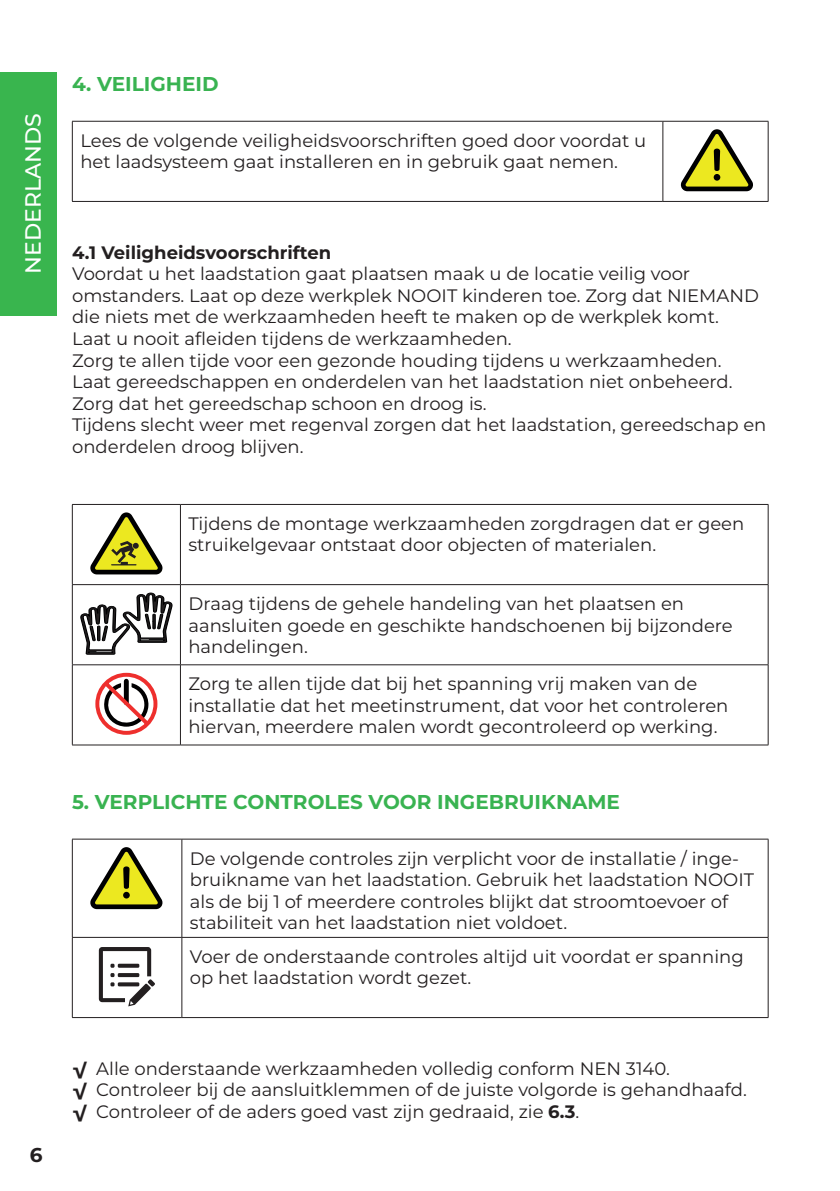
<style>
.page{position:relative;width:840px;height:1191px;background:#fff}
.page>*{position:absolute;margin:0;border:0;box-sizing:border-box;transform-origin:0 0}
.t1{font:500 22px "Montserrat";color:#fff}
.t2{font:700 20px "Montserrat";color:#39b351}
.t3{font:700 20px "Montserrat";color:#231f20}
.t4{font:18px/21.6px "Montserrat";color:#231f20}
.t5{font:700 18px "Montserrat";color:#231f20}
.s1{font-weight:700}
</style>
<div class="page">
<hr style="left:72px;top:121px;width:590px;height:1px;background:#231f20">
<hr style="left:72px;top:121px;width:1px;height:80px;background:#231f20">
<hr style="left:662px;top:121px;width:106px;height:1px;background:#231f20">
<hr style="left:662px;top:121px;width:1px;height:80px;background:#231f20">
<hr style="left:767px;top:121px;width:1px;height:80px;background:#231f20">
<hr style="left:72px;top:201px;width:590px;height:1px;background:#231f20">
<hr style="left:662px;top:201px;width:106px;height:1px;background:#231f20">
<svg style="left:680px;top:129px;width:72px;height:62px"></svg>
<div style="left:713px;top:174px;width:7px;height:7px;background:#000001;border-radius:50%"></div>
<hr style="left:72px;top:504px;width:108px;height:1px;background:#231f20">
<hr style="left:72px;top:505px;width:1px;height:79px;background:#231f20">
<hr style="left:180px;top:504px;width:588px;height:1px;background:#231f20">
<hr style="left:180px;top:505px;width:1px;height:79px;background:#231f20">
<hr style="left:767px;top:505px;width:1px;height:79px;background:#231f20">
<hr style="left:72px;top:584px;width:108px;height:1px;background:#231f20">
<hr style="left:72px;top:585px;width:1px;height:79px;background:#231f20">
<hr style="left:180px;top:584px;width:588px;height:1px;background:#231f20">
<hr style="left:180px;top:585px;width:1px;height:79px;background:#231f20">
<hr style="left:767px;top:585px;width:1px;height:79px;background:#231f20">
<hr style="left:72px;top:664px;width:108px;height:1px;background:#231f20">
<hr style="left:72px;top:665px;width:1px;height:79px;background:#231f20">
<hr style="left:180px;top:664px;width:588px;height:1px;background:#231f20">
<hr style="left:180px;top:665px;width:1px;height:79px;background:#231f20">
<hr style="left:767px;top:665px;width:1px;height:79px;background:#231f20">
<hr style="left:72px;top:744px;width:108px;height:1px;background:#231f20">
<hr style="left:180px;top:744px;width:588px;height:1px;background:#231f20">
<svg style="left:90px;top:512px;width:72px;height:62px"></svg>
<svg style="left:80px;top:592px;width:92px;height:62px"></svg>
<svg style="left:95px;top:673px;width:62px;height:62px"></svg>
<hr style="left:72px;top:838px;width:110px;height:1px;background:#231f20">
<hr style="left:72px;top:839px;width:1px;height:98px;background:#231f20">
<hr style="left:182px;top:838px;width:586px;height:1px;background:#231f20">
<hr style="left:181px;top:839px;width:1px;height:98px;background:#231f20">
<hr style="left:767px;top:839px;width:1px;height:98px;background:#231f20">
<hr style="left:72px;top:937px;width:110px;height:1px;background:#231f20">
<hr style="left:72px;top:937px;width:1px;height:80px;background:#231f20">
<hr style="left:182px;top:937px;width:586px;height:1px;background:#231f20">
<hr style="left:181px;top:937px;width:1px;height:80px;background:#231f20">
<hr style="left:767px;top:937px;width:1px;height:80px;background:#231f20">
<hr style="left:72px;top:1017px;width:110px;height:1px;background:#231f20">
<hr style="left:182px;top:1017px;width:586px;height:1px;background:#231f20">
<svg style="left:90px;top:847px;width:72px;height:62px"></svg>
<div style="left:123px;top:892px;width:7px;height:6px;background:#000001;border-radius:50%"></div>
<svg style="left:99px;top:947px;width:56px;height:59px"></svg>
<div style="left:0;top:72px;width:57px;height:243px;background:#39b54e"></div>
<p class="t1" style="left:18px;top:274px;width:162px;rotate:-90deg">NEDERLANDS</p>
<p class="t3" style="left:30px;top:1140px;width:14px">6</p>
<p class="t2" style="left:72px;top:70px;width:148px">4. VEILIGHEID</p>
<p class="t4" style="left:80px;top:129px;width:567px">Lees de volgende veiligheidsvoorschriften goed door voordat u het laadsysteem gaat installeren en in gebruik gaat nemen.</p>
<p class="t5" style="left:72px;top:239px;width:260px">4.1 Veiligheidsvoorschriften</p>
<p class="t4" style="left:72px;top:262px;width:695px">Voordat u het laadstation gaat plaatsen maak u de locatie veilig voor omstanders. Laat op deze werkplek NOOIT kinderen toe. Zorg dat NIEMAND die niets met de werkzaamheden heeft te maken op de werkplek komt.<br>Laat u nooit afleiden tijdens de werkzaamheden.<br>Zorg te allen tijde voor een gezonde houding tijdens u werkzaamheden.<br>Laat gereedschappen en onderdelen van het laadstation niet onbeheerd.<br>Zorg dat het gereedschap schoon en droog is.<br>Tijdens slecht weer met regenval zorgen dat het laadstation, gereedschap en onderdelen droog blijven.</p>
<p class="t4" style="left:188px;top:512px;width:557px">Tijdens de montage werkzaamheden zorgdragen dat er geen struikelgevaar ontstaat door objecten of materialen.</p>
<p class="t4" style="left:188px;top:592px;width:545px">Draag tijdens de gehele handeling van het plaatsen en aansluiten goede en geschikte handschoenen bij bijzondere handelingen.</p>
<p class="t4" style="left:188px;top:672px;width:541px">Zorg te allen tijde dat bij het spanning vrij maken van de installatie dat het meetinstrument, dat voor het controleren hiervan, meerdere malen wordt gecontroleerd op werking.</p>
<p class="t2" style="left:72px;top:787px;width:549px">5. VERPLICHTE CONTROLES VOOR INGEBRUIKNAME</p>
<p class="t4" style="left:190px;top:846px;width:565px">De volgende controles zijn verplicht voor de installatie / inge&shy;bruikname van het laadstation. Gebruik het laadstation NOOIT als de bij 1 of meerdere controles blijkt dat stroomtoevoer of stabiliteit van het laadstation niet voldoet.</p>
<p class="t4" style="left:190px;top:945px;width:555px">Voer de onderstaande controles altijd uit voordat er spanning op het laadstation wordt gezet.</p>
<p class="t4" style="left:72px;top:1056px;width:676px"><span class="s1">√</span> Alle onderstaande werkzaamheden volledig conform NEN 3140.<br><span class="s1">√</span> Controleer bij de aansluitklemmen of de juiste volgorde is gehandhaafd. <span class="s1">√</span> Controleer of de aders goed vast zijn gedraaid, zie <span class="s1">6.3</span>.</p>
</div>
